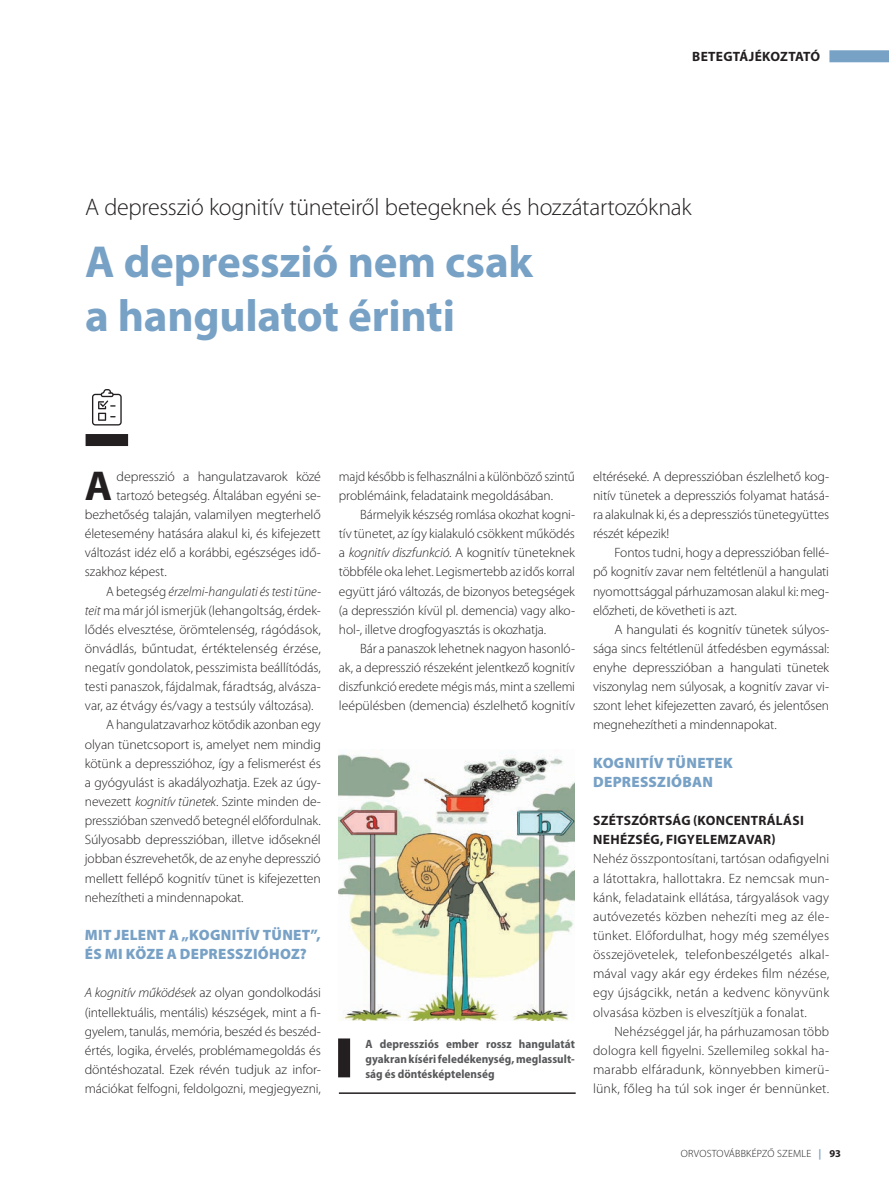
<style>
.page{position:relative;width:889px;height:1191px;background:#fff}
.page>*{position:absolute;margin:0;border:0;box-sizing:border-box;transform-origin:0 0}
.főcím{font:700 45px/54px "Myriad Pro";letter-spacing:-.005em;color:#78a1c6}
.kenyér_iniciálé{font:700 41.85px "Myriad Pro";color:#231f20}
.főcím-2{font:300 24px "Myriad Pro";letter-spacing:-.015em;color:#231f20}
.alcím_1{font:900 15px/19.2px "Myriad Pro";letter-spacing:.02em;color:#78a1c6}
.kenyér_tompa{font:300 13.5px/19.2px "Myriad Pro";letter-spacing:-.005em;color:#231f20;text-align:justify}
.kenyér{font:300 13.5px/19.2px "Myriad Pro";letter-spacing:.005em;color:#231f20;text-align:justify}
.kenyér_iniciálé-2{font:300 13.5px "Myriad Pro";letter-spacing:-.01em;color:#231f20}
.alcím_2{font:700 13.5px/19.2px "Myriad Pro";letter-spacing:.02em;color:#231f20}
.képaláírás{font:700 semi-condensed 12px/15px "Myriad Pro";letter-spacing:.005em;color:#57585a;text-align:justify}
.t1{font:300 10.5px "Myriad Pro";letter-spacing:.02em;color:#231f20}
.t2{font:700 10.5px "Myriad Pro";color:#231f20}
.s1{font-style:italic}
.s2{font-weight:700;color:#78a1c6}
</style>
<div class="page">
<div style="left:829px;top:50px;width:60px;height:12px;background:#78a1c6"></div>
<svg style="left:92px;top:389px;width:30px;height:36px"></svg>
<div style="left:86px;top:434px;width:42px;height:12px;background:#231f20"></div>
<img style="left:338px;top:754px;width:236px;height:266px">
<div style="left:338px;top:1038px;width:12px;height:39px;background:#231f20"></div>
<hr style="left:339px;top:1092px;width:236px;height:2px;background:#231f20">
<p class="alcím_2" style="left:692px;top:46px;width:129px">BETEGTÁJÉKOZTATÓ</p>
<p class="főcím-2" style="left:85px;top:194px;width:608px">A depresszió kognitív tüneteiről betegeknek és hozzátartozóknak</p>
<p class="főcím" style="left:85px;top:234px;width:449px">A depresszió nem csak a hangulatot érinti</p>
<p class="kenyér_iniciálé" style="left:85px;top:458px;width:29px">A</p>
<p class="kenyér_iniciálé-2" style="left:116px;top:469px;width:206px">depresszió a hangulatzavarok közé</p>
<p class="kenyér_iniciálé-2" style="left:116px;top:488px;width:206px">tartozó betegség. Általában egyéni se-</p>
<p class="kenyér_iniciálé-2" style="left:85px;top:507px;width:237px">bezhetőség talaján, valamilyen megterhelő</p>
<p class="kenyér_iniciálé-2" style="left:85px;top:526px;width:238px">életesemény hatására alakul ki, és kifejezett</p>
<p class="kenyér_iniciálé-2" style="left:85px;top:545px;width:238px">változást idéz elő a korábbi, egészséges idő-</p>
<p class="kenyér_iniciálé-2" style="left:85px;top:564px;width:83px">szakhoz képest.</p>
<p class="kenyér" style="left:85px;top:581px;width:238px;text-indent:21px">A betegség <span class="s1">érzelmi-hangulati és testi tüne&shy;teit</span> ma már jól ismerjük (lehangoltság, érdek&shy;lődés elvesztése, örömtelenség, rágódások, önvádlás, bűntudat, értéktelenség érzése, negatív gondolatok, pesszimista beállítódás, testi panaszok, fájdalmak, fáradtság, alvásza&shy;var, az étvágy és/vagy a testsúly változása).</p>
<p class="kenyér_tompa" style="left:85px;top:715px;width:238px;text-indent:21px">A hangulatzavarhoz kötődik azonban egy olyan tünetcsoport is, amelyet nem mindig kötünk a depresszióhoz, így a felismerést és a gyógyulást is akadályozhatja. Ezek az úgy&shy;nevezett <span class="s1">kognitív tünetek</span>. Szinte minden de&shy;presszióban szenvedő betegnél előfordulnak.<br>Súlyosabb depresszióban, illetve időseknél jobban észrevehetők, de az enyhe depresszió mellett fellépő kognitív tünet is kifejezetten nehezítheti a mindennapokat.</p>
<p class="alcím_1" style="left:85px;top:925px;width:237px">MIT JELENT A „KOGNITÍV TÜNET”,<br>ÉS MI KÖZE A DEPRESSZIÓHOZ?</p>
<p class="kenyér_tompa" style="left:85px;top:983px;width:238px"><span class="s1">A kognitív működések</span> az olyan gondolkodási (intellektuális, mentális) készségek, mint a fi&shy;gyelem, tanulás, memória, beszéd és beszéd&shy;értés, logika, érvelés, problémamegoldás és döntéshozatal. Ezek révén tudjuk az infor&shy;mációkat felfogni, feldolgozni, megjegyezni,</p>
<p class="kenyér_tompa" style="left:339px;top:467px;width:237px">majd később is felhasználni a különböző szintű problémáink, feladataink megoldásában.</p>
<p class="kenyér_tompa" style="left:339px;top:505px;width:238px;text-indent:21px">Bármelyik készség romlása okozhat kogni&shy;tív tünetet, az így kialakuló csökkent működés a <span class="s1">kognitív diszfunkció</span>. A kognitív tüneteknek többféle oka lehet. Legismertebb az idős korral együtt járó változás, de bizonyos betegségek (a depresszión kívül pl. demencia) vagy alko&shy;hol-, illetve drogfogyasztás is okozhatja.</p>
<p class="kenyér_tompa" style="left:339px;top:639px;width:238px;text-indent:21px">Bár a panaszok lehetnek nagyon hasonló&shy;ak, a depresszió részeként jelentkező kognitív diszfunkció eredete mégis más, mint a szellemi leépülésben (demencia) észlelhető kognitív</p>
<p class="képaláírás" style="left:365px;top:1036px;width:211px">A depressziós ember rossz hangulatát gyakran kíséri feledékenység, meglassult&shy;ság és döntésképtelenség</p>
<p class="kenyér_tompa" style="left:593px;top:467px;width:238px">eltéréseké. A depresszióban észlelhető kog&shy;nitív tünetek a depressziós folyamat hatásá&shy;ra alakulnak ki, és a depressziós tünetegyüttes részét képezik!</p>
<p class="kenyér_tompa" style="left:593px;top:543px;width:238px;text-indent:21px">Fontos tudni, hogy a depresszióban fellé&shy;pő kognitív zavar nem feltétlenül a hangulati nyomottsággal párhuzamosan alakul ki: meg&shy;előzheti, de követheti is azt.</p>
<p class="kenyér_tompa" style="left:593px;top:620px;width:238px;text-indent:21px">A hangulati és kognitív tünetek súlyos&shy;sága sincs feltétlenül átfedésben egymással: enyhe depresszióban a hangulati tünetek viszonylag nem súlyosak, a kognitív zavar vi&shy;szont lehet kifejezetten zavaró, és jelentősen megnehezítheti a mindennapokat.</p>
<p class="alcím_1" style="left:593px;top:753px;width:141px">KOGNITÍV TÜNETEK<br>DEPRESSZIÓBAN</p>
<p class="alcím_2" style="left:593px;top:810px;width:212px">SZÉTSZÓRTSÁG (KONCENTRÁLÁSI<br>NEHÉZSÉG, FIGYELEMZAVAR)</p>
<p class="kenyér_tompa" style="left:593px;top:849px;width:238px">Nehéz összpontosítani, tartósan odafigyelni a látottakra, hallottakra. Ez nemcsak mun&shy;kánk, feladataink ellátása, tárgyalások vagy autóvezetés közben nehezíti meg az éle&shy;tünket. Előfordulhat, hogy még személyes összejövetelek, telefonbeszélgetés alkal&shy;mával vagy akár egy érdekes film nézése, egy újságcikk, netán a kedvenc könyvünk olvasása közben is elveszítjük a fonalat.</p>
<p class="kenyér_tompa" style="left:593px;top:1021px;width:238px;text-indent:21px">Nehézséggel jár, ha párhuzamosan több dologra kell figyelni. Szellemileg sokkal ha&shy;marabb elfáradunk, könnyebben kimerü&shy;lünk, főleg ha túl sok inger ér bennünket.</p>
<p class="t1" style="left:681px;top:1148px;width:142px">ORVOSTOVÁBBKÉPZŐ SZEMLE <span class="s2">|</span></p>
<p class="t2" style="left:829px;top:1147px;width:13px">93</p>
</div>
